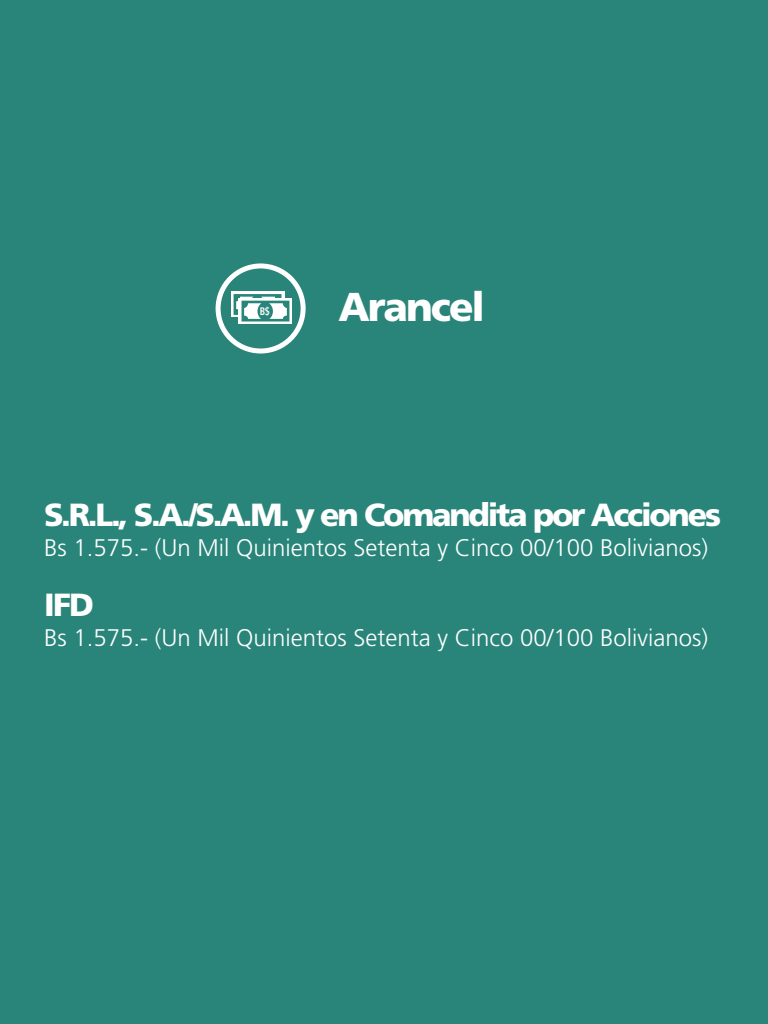
<style>
.page{position:relative;width:768px;height:1024px;background:#29857a}
.page>*{position:absolute;margin:0;border:0;box-sizing:border-box;transform-origin:0 0}
.t1{font:900 40.2px "Frutiger LT Std";letter-spacing:-.05em;color:#fff}
.t2{font:900 32px "Frutiger LT Std";letter-spacing:-.07em;color:#fff}
.t3{font:300 24px "Frutiger LT Std";color:#fff}
.t4{font:700 condensed 10.9px "Frutiger LT Std";color:#fff;scale:.9 1}
</style>
<div class="page">
<div style="left:216px;top:263px;width:90px;height:91px;border:5px solid #fff;border-radius:50%"></div>
<svg style="left:231px;top:292px;width:53px;height:25px"></svg>
<svg style="left:239px;top:298px;width:53px;height:26px"></svg>
<svg style="left:234px;top:294px;width:55px;height:28px"></svg>
<p class="t4" style="left:260px;top:304px;width:13px">B$</p>
<p class="t1" style="left:338px;top:283px;width:148px">Arancel</p>
<p class="t2" style="left:44px;top:495px;width:679px">S.R.L., S.A./S.A.M. y en Comandita por Acciones</p>
<p class="t3" style="left:44px;top:534px;width:666px">Bs 1.575.- (Un Mil Quinientos Setenta y Cinco 00/100 Bolivianos)</p>
<p class="t2" style="left:44px;top:585px;width:52px">IFD</p>
<p class="t3" style="left:44px;top:624px;width:666px">Bs 1.575.- (Un Mil Quinientos Setenta y Cinco 00/100 Bolivianos)</p>
</div>
